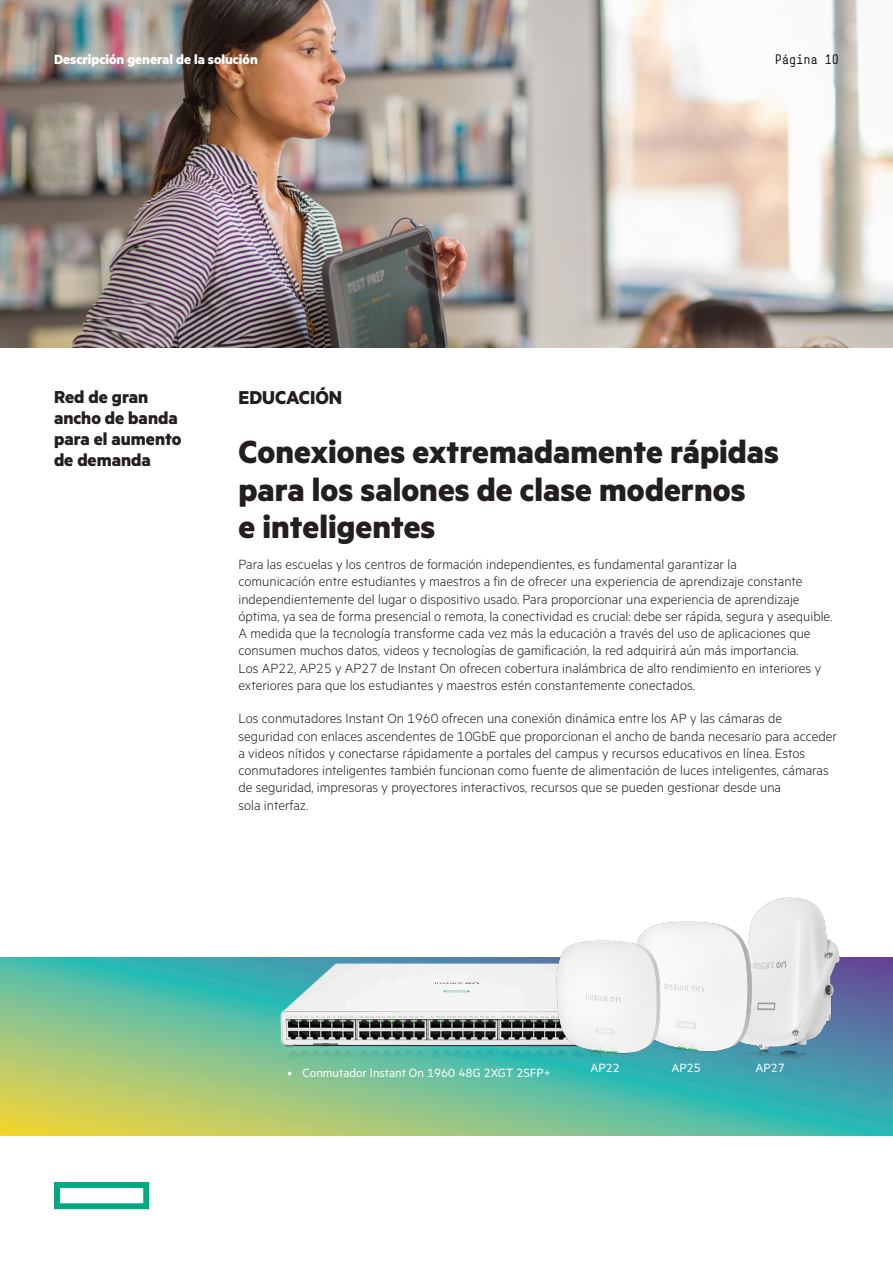
<style>
.page{position:relative;width:893px;height:1263px;background:#fff}
.page>*{position:absolute;margin:0;border:0;box-sizing:border-box;transform-origin:0 0}
.Optional_Intro_MetricHPE_bold_24_25{font:700 36px/37.5px "Metric HPE";color:#231f20}
.Body_subheadline_MetricHPE_Bold_14_15_pt{font:700 21px "Metric HPE";color:#231f20}
.Sidebar_headline_Metric_HPE_Bold_13_14_p{font:700 19.5px/21px "Metric HPE";color:#231f20}
.Body_text_MetricHPE_Light_10_11_5pt{font:300 15px/17.2px "Metric HPE";color:#231f20}
.t1{font:700 15px "Metric HPE";color:#fff}
.Document__Name_10_12_Bold_Midgray{font:13.5px "Metric HPE";color:#fff}
.Page_number_HPE_Simple_Reg_9pt{font:13.5px "HPE Simple";color:#000}
</style>
<div class="page">
<img style="left:0;top:957px;width:893px;height:178px">
<img style="left:710px;top:897px;width:146px;height:181px">
<img style="left:0;top:0;width:893px;height:347px">
<svg style="left:54px;top:1182px;width:95px;height:27px"></svg>
<img style="left:255px;top:959px;width:401px;height:119px">
<img style="left:607px;top:907px;width:173px;height:161px">
<img style="left:540px;top:922px;width:131px;height:145px">
<p class="t1" style="left:54px;top:50px;width:205px">Descripción general de la solución</p>
<p class="Page_number_HPE_Simple_Reg_9pt" style="left:775px;top:52px;width:66px">Página 10</p>
<p class="Sidebar_headline_Metric_HPE_Bold_13_14_p" style="left:54px;top:386px;width:129px">Red de gran ancho de banda para el aumento de demanda</p>
<p class="Body_subheadline_MetricHPE_Bold_14_15_pt" style="left:238px;top:385px;width:105px">EDUCACIÓN</p>
<p class="Optional_Intro_MetricHPE_bold_24_25" style="left:238px;top:432px;width:542px">Conexiones extremadamente rápidas para los salones de clase modernos<br>e inteligentes</p>
<p class="Body_text_MetricHPE_Light_10_11_5pt" style="left:238px;top:555px;width:595px">Para las escuelas y los centros de formación independientes, es fundamental garantizar la<br>comunicación entre estudiantes y maestros a fin de ofrecer una experiencia de aprendizaje constante independientemente del lugar o dispositivo usado. Para proporcionar una experiencia de aprendizaje óptima, ya sea de forma presencial o remota, la conectividad es crucial: debe ser rápida, segura y asequible.<br>A medida que la tecnología transforme cada vez más la educación a través del uso de aplicaciones que consumen muchos datos, videos y tecnologías de gamificación, la red adquirirá aún más importancia.<br>Los AP22, AP25 y AP27 de Instant On ofrecen cobertura inalámbrica de alto rendimiento en interiores y exteriores para que los estudiantes y maestros estén constantemente conectados.</p>
<p class="Body_text_MetricHPE_Light_10_11_5pt" style="left:238px;top:709px;width:600px">Los conmutadores Instant On 1960 ofrecen una conexión dinámica entre los AP y las cámaras de seguridad con enlaces ascendentes de 10GbE que proporcionan el ancho de banda necesario para acceder a videos nítidos y conectarse rápidamente a portales del campus y recursos educativos en línea. Estos conmutadores inteligentes también funcionan como fuente de alimentación de luces inteligentes, cámaras de seguridad, impresoras y proyectores interactivos, recursos que se pueden gestionar desde una<br>sola interfaz.</p>
<p class="Document__Name_10_12_Bold_Midgray" style="left:288px;top:1065px;width:265px">• Conmutador Instant On 1960 48G 2XGT 2SFP+</p>
<p class="Document__Name_10_12_Bold_Midgray" style="left:590px;top:1060px;width:31px">AP22</p>
<p class="Document__Name_10_12_Bold_Midgray" style="left:671px;top:1060px;width:31px">AP25</p>
<p class="Document__Name_10_12_Bold_Midgray" style="left:755px;top:1060px;width:31px">AP27</p>
</div>
